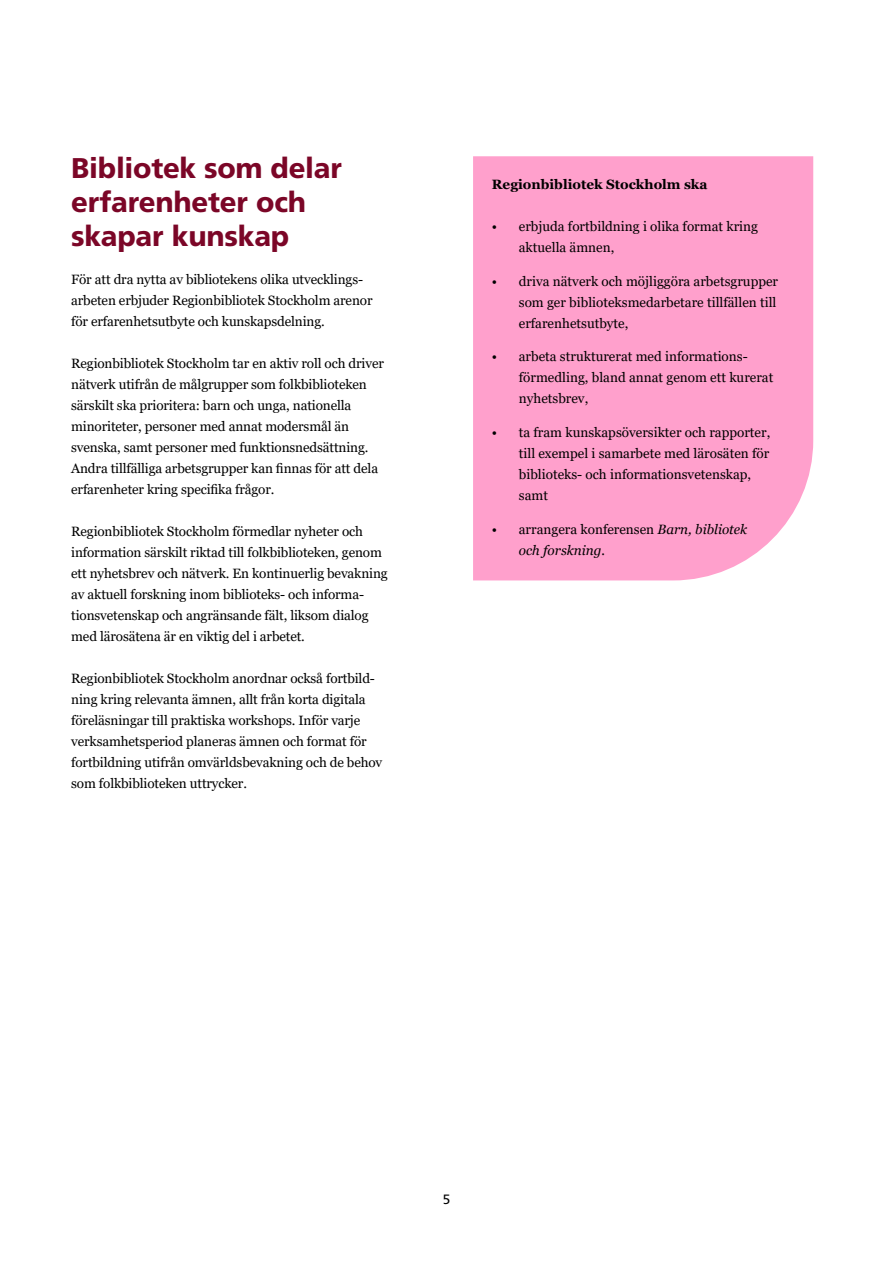
<style>
.page{position:relative;width:893px;height:1263px;background:#fff}
.page>*{position:absolute;margin:0;border:0;box-sizing:border-box;transform-origin:0 0}
.t1{font:800 28.5px/34.2px "Frutiger SLLOTF";letter-spacing:-.01em;color:#7b0627}
.t2{font:13.5px/21px "Georgia";letter-spacing:-.01em;color:#000}
.t3{font:italic 13.5px/21px "Georgia";color:#000}
.t4{font:700 13.5px "Georgia";color:#000}
.t5{font:13.5px "Frutiger SLLOTF";color:#000}
.s1{font-style:normal}
</style>
<div class="page">
<div style="left:473px;top:156px;width:340px;height:424px;background:#ffa0cc"></div>
<h1 class="t1" style="left:71px;top:150px;width:273px">Bibliotek som delar erfarenheter och skapar kunskap</h1>
<p class="t2" style="left:71px;top:269px;width:303px">För att dra nytta av bibliotekens olika utvecklings&shy;arbeten erbjuder Regionbibliotek Stockholm arenor för erfarenhetsutbyte och kunskapsdelning.</p>
<p class="t2" style="left:71px;top:353px;width:314px">Regionbibliotek Stockholm tar en aktiv roll och driver nätverk utifrån de målgrupper som folkbiblioteken särskilt ska prioritera: barn och unga, nationella minoriteter, personer med annat modersmål än svenska, samt personer med funktionsnedsättning.<br>Andra tillfälliga arbetsgrupper kan finnas för att dela erfarenheter kring specifika frågor.</p>
<p class="t2" style="left:71px;top:521px;width:318px">Regionbibliotek Stockholm förmedlar nyheter och information särskilt riktad till folkbiblioteken, genom ett nyhetsbrev och nätverk. En kontinuerlig bevakning av aktuell forskning inom biblioteks- och informa&shy;tionsvetenskap och angränsande fält, liksom dialog med lärosätena är en viktig del i arbetet.</p>
<p class="t2" style="left:71px;top:668px;width:313px">Regionbibliotek Stockholm anordnar också fortbild&shy;ning kring relevanta ämnen, allt från korta digitala föreläsningar till praktiska workshops. Inför varje verksamhetsperiod planeras ämnen och format för fortbildning utifrån omvärldsbevakning och de behov som folkbiblioteken uttrycker.</p>
<p class="t4" style="left:492px;top:175px;width:217px">Regionbibliotek Stockholm ska</p>
<p class="t2" style="left:519px;top:216px;width:241px;text-indent:-27px">• erbjuda fortbildning i olika format kring aktuella ämnen,</p>
<p class="t2" style="left:519px;top:271px;width:261px;text-indent:-27px">• driva nätverk och möjliggöra arbetsgrupper som ger biblioteksmedarbetare tillfällen till erfarenhetsutbyte,</p>
<p class="t2" style="left:519px;top:346px;width:256px;text-indent:-27px">• arbeta strukturerat med informations&shy;förmedling, bland annat genom ett kurerat nyhetsbrev,</p>
<p class="t2" style="left:519px;top:422px;width:253px;text-indent:-27px">• ta fram kunskapsöversikter och rapporter, till exempel i samarbete med lärosäten för biblioteks- och informationsvetenskap, samt</p>
<p class="t3" style="left:519px;top:519px;width:230px;text-indent:-27px"><span class="s1">• arrangera konferensen</span> Barn, bibliotek och forskning.</p>
<p class="t5" style="left:443px;top:1191px;width:9px">5</p>
</div>
